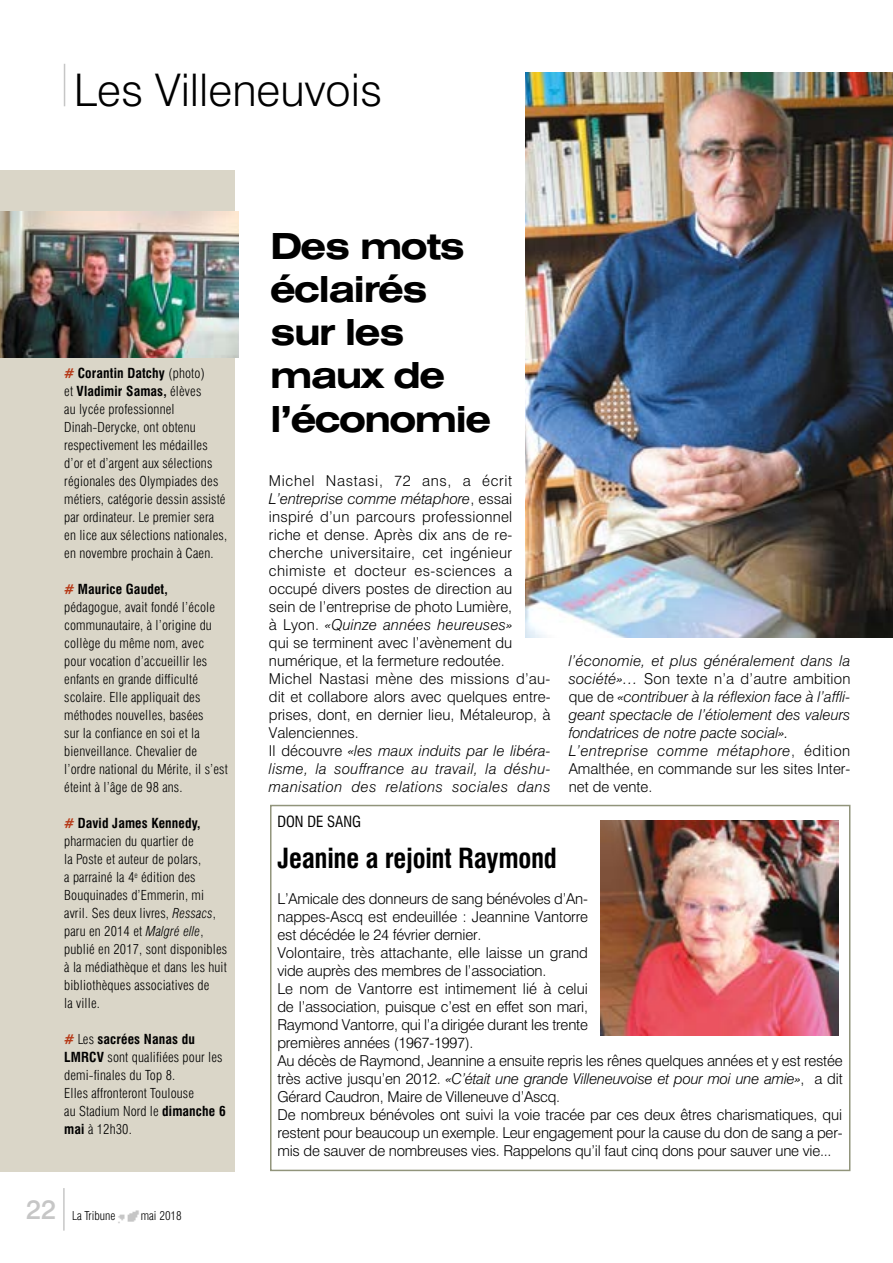
<style>
.page{position:relative;width:893px;height:1263px;background:#fff}
.page>*{position:absolute;margin:0;border:0;box-sizing:border-box;transform-origin:0 0}
.t1{font:300 45px "Swiss 721 BT";color:#000}
.t2{font:700 expanded 36px/43.2px "Swiss 721 BT";letter-spacing:-.045em;color:#000}
.t3{font:700 condensed 27px "Swiss 721 BT";letter-spacing:-.01em;color:#000}
.t4{font:500 27px "Swiss 721 BT";color:#c6c6c6}
.t5{font:300 15px/18px "Swiss 721 BT";letter-spacing:-.01em;color:#000}
.t6{font:italic 300 15px/18px "Swiss 721 BT";color:#000}
.t7{font:condensed 15px "Swiss 721 BT";color:#000}
.t8{font:300 condensed 13.5px/18px "Swiss 721 BT";letter-spacing:.01em;color:#000}
.t9{font:300 condensed 12px "Swiss 721 BT";color:#000}
.s1{font-weight:700;font-stretch:normal;color:#b63a18}
.s2{font-weight:700}
.s3{font-style:italic}
.s4{font-style:normal}
</style>
<div class="page">
<hr style="left:64px;top:64px;width:1px;height:42px;background:#c6c6c6">
<img style="left:118px;top:1210px;width:21px;height:14px">
<hr style="left:63px;top:1188px;width:2px;height:42px;background:#c6c6c6">
<div style="left:0;top:170px;width:235px;height:1001px;background:#dad6c8"></div>
<img style="left:525px;top:73px;width:368px;height:564px">
<div style="left:270px;top:805px;width:580px;height:366px;border:2px solid #91947b"></div>
<img style="left:601px;top:821px;width:237px;height:214px">
<img style="left:0;top:211px;width:239px;height:146px">
<h1 class="t1" style="left:74px;top:63px;width:310px">Les Villeneuvois</h1>
<p class="t8" style="left:64px;top:364px;width:164px"><span class="s1">#</span> <span class="s2">Corantin Datchy</span> (photo)<br>et <span class="s2">Vladimir Samas,</span> élèves<br>au lycée professionnel<br>Dinah-Derycke, ont obtenu respectivement les médailles d’or et d’argent aux sélections régionales des Olympiades des métiers, catégorie dessin assisté par ordinateur. Le premier sera en lice aux sélections nationales, en novembre prochain à Caen.</p>
<p class="t8" style="left:64px;top:580px;width:165px"><span class="s1">#</span> <span class="s2">Maurice Gaudet, </span>pédagogue, avait fondé l’école communautaire, à l’origine du collège du même nom, avec pour vocation d’accueillir les enfants en grande difficulté scolaire. Elle appliquait des méthodes nouvelles, basées<br>sur la confiance en soi et la bienveillance. Chevalier de l’ordre national du Mérite, il s’est éteint à l’âge de 98 ans.</p>
<p class="t8" style="left:64px;top:814px;width:164px"><span class="s1">#</span> <span class="s2">David James Kennedy, </span>pharmacien du quartier de<br>la Poste et auteur de polars,<br>a parrainé la 4<sup>e</sup> édition des<br>Bouquinades d’Emmerin, mi avril. Ses deux livres, <span class="s3">Ressacs</span>, paru en 2014 et <span class="s3">Malgré elle</span>, publié en 2017, sont disponibles à la médiathèque et dans les huit bibliothèques associatives de<br>la ville.</p>
<p class="t8" style="left:64px;top:1030px;width:163px"><span class="s1">#</span> Les <span class="s2">sacrées Nanas du<br>LMRCV</span> sont qualifiées pour les demi-finales du Top 8.<br>Elles affronteront Toulouse<br>au Stadium Nord le <span class="s2">dimanche 6 mai</span> à 12h30.</p>
<h3 class="t4" style="left:26px;top:1193px;width:32px">22</h3>
<p class="t9" style="left:72px;top:1208px;width:45px">La Tribune</p>
<p class="t9" style="left:141px;top:1208px;width:42px">mai 2018</p>
<h2 class="t2" style="left:270px;top:224px;width:223px">Des mots éclairés sur les maux de l’économie</h2>
<p class="t5" style="left:269px;top:472px;width:283px">Michel Nastasi, 72 ans, a écrit <span class="s3">L’entreprise comme métaphore</span>, essai inspiré d’un parcours professionnel<br>riche et dense. Après dix ans de re&shy;cherche universitaire, cet ingénieur chimiste et docteur es-sciences a occupé divers postes de direction au<br>sein de l’entreprise de photo Lumière,<br>à Lyon. <span class="s3">«Quinze années heureuses»<br></span>qui se terminent avec l’avènement du numérique, et la fermeture redoutée.<br>Michel Nastasi mène des missions d’au&shy;dit et collabore alors avec quelques entre&shy;prises, dont, en dernier lieu, Métaleurop, à Valenciennes.<br>Il découvre <span class="s3">«les maux induits par le libéra&shy;lisme, la souffrance au travail, la déshu&shy;manisation des relations sociales dans</span></p>
<p class="t6" style="left:569px;top:652px;width:283px">l’économie, et plus généralement dans la société»… <span class="s4">Son texte n’a d’autre ambition que de</span> «contribuer à la réflexion face à l’affli&shy;geant spectacle de l’étiolement des valeurs fondatrices de notre pacte social».<br>L’entreprise comme métaphore<span class="s4">, édition Amalthée, en commande sur les sites Inter&shy;net de vente.</span></p>
<p class="t7" style="left:277px;top:812px;width:85px">DON DE SANG</p>
<h3 class="t3" style="left:277px;top:842px;width:281px">Jeanine a rejoint Raymond</h3>
<p class="t5" style="left:277px;top:889px;width:567px">L’Amicale des donneurs de sang bénévoles d’An-<br>nappes-Ascq est endeuillée : Jeannine Vantorre<br>est décédée le 24 février dernier.<br>Volontaire, très attachante, elle laisse un grand<br>vide auprès des membres de l’association.<br>Le nom de Vantorre est intimement lié à celui<br>de l’association, puisque c’est en effet son mari,<br>Raymond Vantorre, qui l’a dirigée durant les trente<br>premières années (1967-1997).<br>Au décès de Raymond, Jeannine a ensuite repris les rênes quelques années et y est restée très active jusqu’en 2012. <span class="s3">«C’était une grande Villeneuvoise et pour moi une amie»</span>, a dit Gérard Caudron, Maire de Villeneuve d’Ascq.<br>De nombreux bénévoles ont suivi la voie tracée par ces deux êtres charismatiques, qui restent pour beaucoup un exemple. Leur engagement pour la cause du don de sang a per&shy;mis de sauver de nombreuses vies. Rappelons qu’il faut cinq dons pour sauver une vie...</p>
</div>
